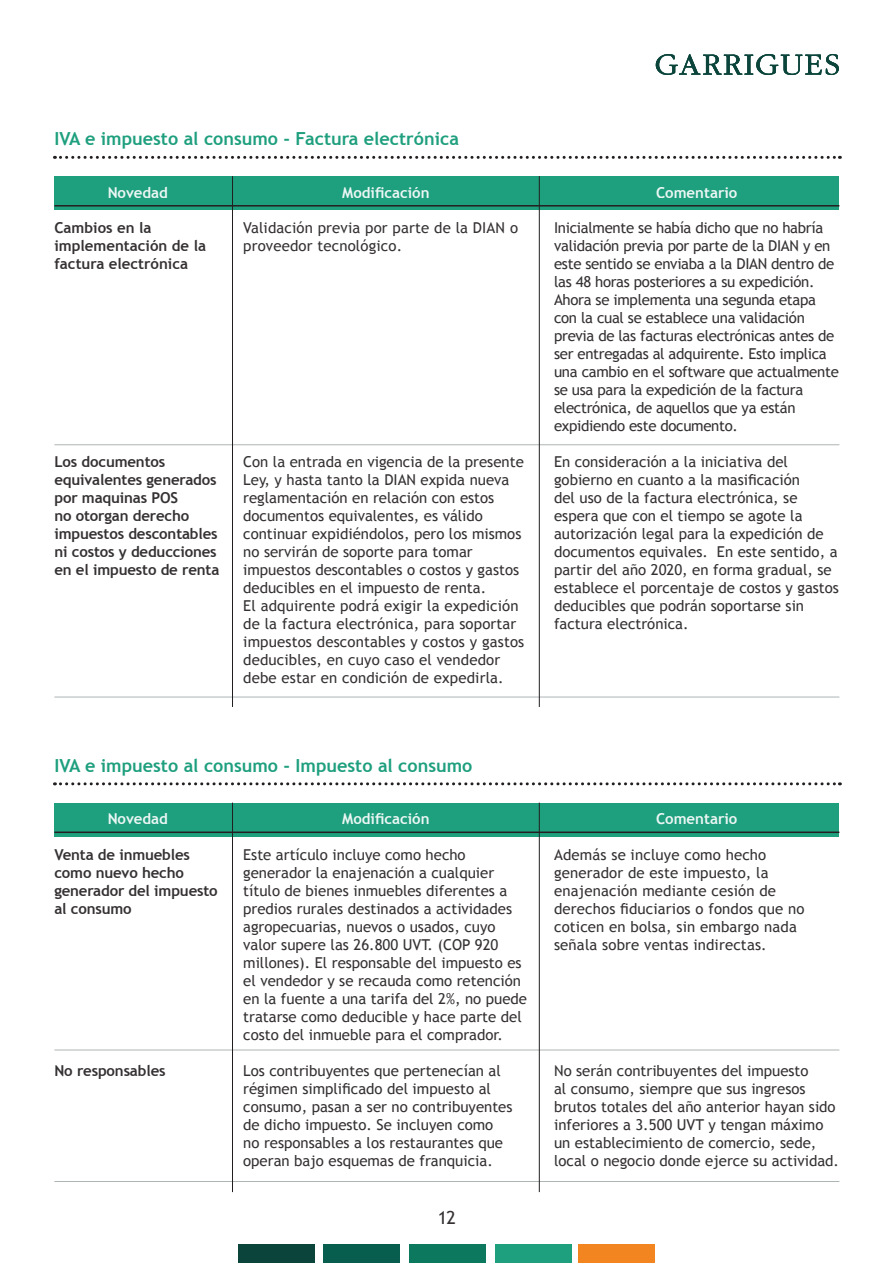
<style>
.page{position:relative;width:893px;height:1263px;background:#fff}
.page>*{position:absolute;margin:0;border:0;box-sizing:border-box;transform-origin:0 0}
.t1{font:700 18px "Trebuchet MS";color:#1e9f7e}
.t2{font:18px "Trebuchet MS";color:#231f20}
.t3{font:15px/18px "Trebuchet MS";color:#231f20}
.t4{font:15px/18px "Trebuchet MS";letter-spacing:-.02em;color:#231f20}
.t5{font:700 15px/18px "Trebuchet MS";letter-spacing:-.01em;color:#231f20}
.t6{font:700 15px "Trebuchet MS";color:#fff}
</style>
<div class="page">
<div style="left:579px;top:1244px;width:76px;height:19px;background:#f38520"></div>
<div style="left:495px;top:1244px;width:77px;height:19px;background:#1e9f7e"></div>
<div style="left:410px;top:1244px;width:76px;height:19px;background:#0c785e"></div>
<div style="left:324px;top:1244px;width:76px;height:19px;background:#075e4e"></div>
<div style="left:238px;top:1244px;width:76px;height:19px;background:#0a443a"></div>
<svg style="left:656px;top:54px;width:183px;height:21px"></svg>
<div style="left:54px;top:176px;width:785px;height:34px;background:#1e9f7e"></div>
<div style="left:54px;top:803px;width:785px;height:33px;background:#1e9f7e"></div>
<hr style="left:54px;top:444px;width:785px;height:1px;background:#afb4b4">
<hr style="left:54px;top:1050px;width:785px;height:1px;background:#afb4b4">
<hr style="left:54px;top:697px;width:785px;height:1px;background:#afb4b4">
<hr style="left:54px;top:1181px;width:785px;height:1px;background:#afb4b4">
<hr style="left:54px;top:205px;width:785px;height:2px;background:#231f20">
<hr style="left:54px;top:831px;width:785px;height:2px;background:#231f20">
<svg style="left:54px;top:156px;width:786px;height:3px"></svg>
<svg style="left:54px;top:782px;width:786px;height:3px"></svg>
<hr style="left:232px;top:176px;width:1px;height:531px;background:#231f20">
<hr style="left:232px;top:803px;width:1px;height:389px;background:#231f20">
<hr style="left:539px;top:176px;width:1px;height:531px;background:#231f20">
<hr style="left:539px;top:803px;width:1px;height:389px;background:#231f20">
<p class="t1" style="left:54px;top:128px;width:406px">IVA e impuesto al consumo - Factura electrónica</p>
<p class="t6" style="left:108px;top:183px;width:62px">Novedad</p>
<p class="t5" style="left:54px;top:219px;width:153px">Cambios en la implementación de la factura electrónica</p>
<p class="t6" style="left:342px;top:183px;width:89px">Modificación</p>
<p class="t3" style="left:243px;top:219px;width:276px">Validación previa por parte de la DIAN o proveedor tecnológico.</p>
<p class="t5" style="left:54px;top:453px;width:166px">Los documentos equivalentes generados por maquinas POS<br>no otorgan derecho impuestos descontables ni costos y deducciones en el impuesto de renta</p>
<p class="t3" style="left:243px;top:453px;width:283px">Con la entrada en vigencia de la presente Ley, y hasta tanto la DIAN expida nueva reglamentación en relación con estos documentos equivalentes, es válido continuar expidiéndolos, pero los mismos no servirán de soporte para tomar impuestos descontables o costos y gastos deducibles en el impuesto de renta.<br>El adquirente podrá exigir la expedición de la factura electrónica, para soportar impuestos descontables y costos y gastos deducibles, en cuyo caso el vendedor debe estar en condición de expedirla.</p>
<p class="t6" style="left:656px;top:183px;width:83px">Comentario</p>
<p class="t4" style="left:554px;top:219px;width:286px">Inicialmente se había dicho que no habría validación previa por parte de la DIAN y en este sentido se enviaba a la DIAN dentro de las 48 horas posteriores a su expedición.<br>Ahora se implementa una segunda etapa con la cual se establece una validación previa de las facturas electrónicas antes de ser entregadas al adquirente. Esto implica una cambio en el software que actualmente se usa para la expedición de la factura electrónica, de aquellos que ya están expidiendo este documento.</p>
<p class="t3" style="left:554px;top:453px;width:286px">En consideración a la iniciativa del gobierno en cuanto a la masificación<br>del uso de la factura electrónica, se espera que con el tiempo se agote la autorización legal para la expedición de documentos equivales. En este sentido, a partir del año 2020, en forma gradual, se establece el porcentaje de costos y gastos deducibles que podrán soportarse sin factura electrónica.</p>
<p class="t1" style="left:54px;top:754px;width:419px">IVA e impuesto al consumo - Impuesto al consumo</p>
<p class="t6" style="left:108px;top:810px;width:62px">Novedad</p>
<p class="t6" style="left:342px;top:810px;width:89px">Modificación</p>
<p class="t6" style="left:656px;top:810px;width:83px">Comentario</p>
<p class="t5" style="left:54px;top:845px;width:165px">Venta de inmuebles como nuevo hecho generador del impuesto al consumo</p>
<p class="t5" style="left:54px;top:1061px;width:113px">No responsables</p>
<p class="t3" style="left:243px;top:846px;width:285px">Este artículo incluye como hecho generador la enajenación a cualquier título de bienes inmuebles diferentes a predios rurales destinados a actividades agropecuarias, nuevos o usados, cuyo valor supere las 26.800 UVT. (COP 920 millones). El responsable del impuesto es el vendedor y se recauda como retención en la fuente a una tarifa del 2%, no puede tratarse como deducible y hace parte del costo del inmueble para el comprador.</p>
<p class="t3" style="left:243px;top:1062px;width:271px">Los contribuyentes que pertenecían al régimen simplificado del impuesto al consumo, pasan a ser no contribuyentes de dicho impuesto. Se incluyen como no responsables a los restaurantes que operan bajo esquemas de franquicia.</p>
<p class="t3" style="left:554px;top:846px;width:252px">Además se incluye como hecho generador de este impuesto, la enajenación mediante cesión de derechos fiduciarios o fondos que no coticen en bolsa, sin embargo nada señala sobre ventas indirectas.</p>
<p class="t3" style="left:554px;top:1062px;width:286px">No serán contribuyentes del impuesto<br>al consumo, siempre que sus ingresos brutos totales del año anterior hayan sido inferiores a 3.500 UVT y tengan máximo un establecimiento de comercio, sede, local o negocio donde ejerce su actividad.</p>
<p class="t2" style="left:437px;top:1206px;width:20px">12</p>
</div>
